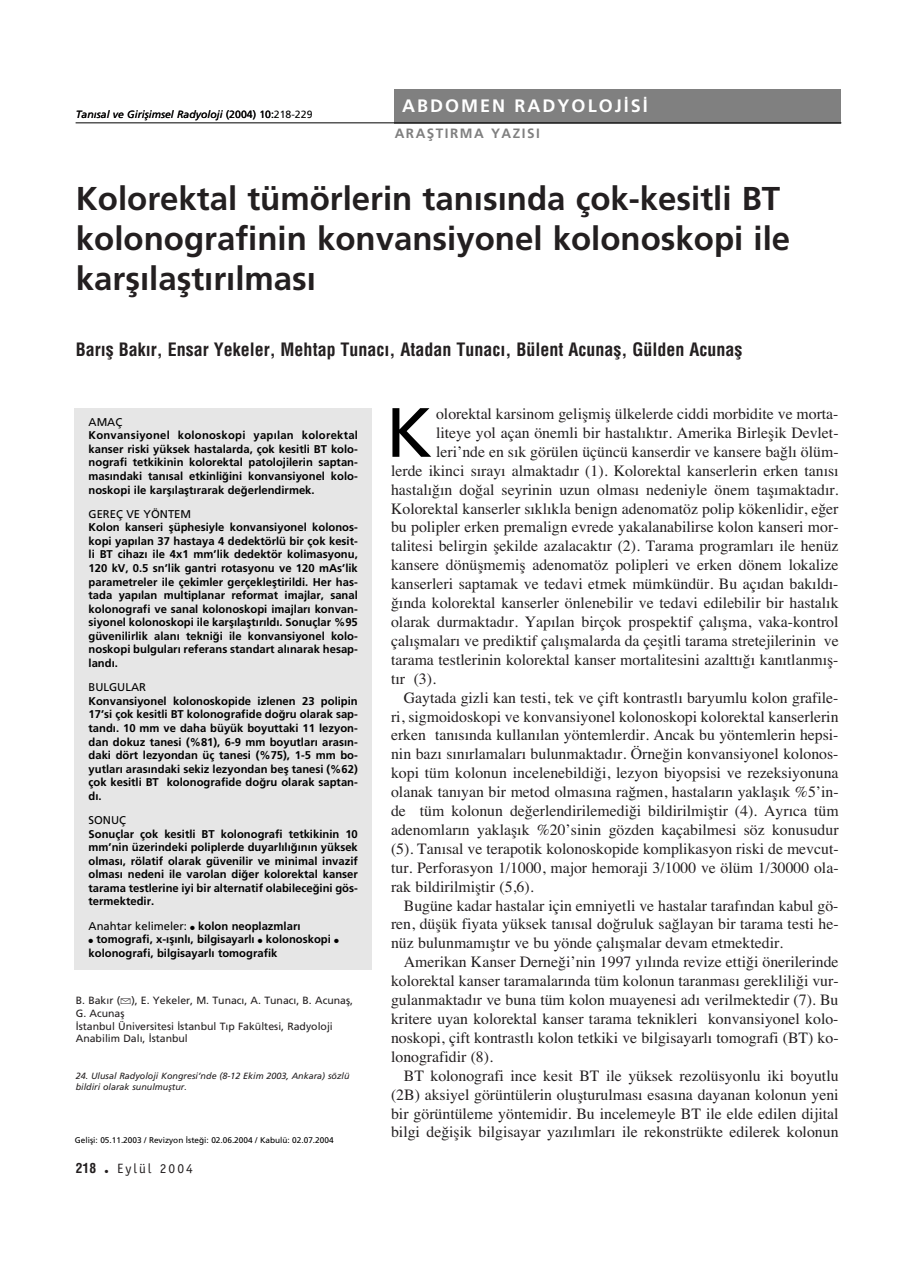
<style>
.page{position:relative;width:914px;height:1265px;background:#fff}
.page>*{position:absolute;margin:0;border:0;box-sizing:border-box;transform-origin:0 0}
.t1{font:69.75px "Frutiger";color:#000}
.t2{font:700 33px/39.8px "Frutiger";color:#231f20}
.t3{font:700 18px "Helvetica Cond";color:#231f20}
.t4{font:700 18px "Frutiger";letter-spacing:.11em;color:#fff}
.t5{font:15.75px "Times TR Plain";color:#231f20}
.t6{font:700 13.5px "Frutiger";letter-spacing:.11em;color:#808080}
.t7{font:13.5px "Officina Sans";letter-spacing:.15em;color:#231f20}
.t8{font:700 13.5px "Helvetica Cond";color:#231f20}
.t9{font:700 11.25px/13.5px "Frutiger";color:#000;text-align:justify}
.t10{font:11.25px "Frutiger";color:#000}
.t11{font:10.5px/12.9px "Frutiger";color:#231f20}
.t12{font:italic 10.5px "Frutiger";color:#000}
.t13{font:italic 9px/10.8px "Frutiger";color:#231f20}
.t14{font:8.25px "Frutiger";color:#000}
.s1{font-style:normal}
.s2{font-weight:700}
.s3{font-family:"Apple Icon Two";font-size:15px}
</style>
<div class="page">
<div style="left:394px;top:89px;width:447px;height:34px;background:#808080"></div>
<hr style="left:76px;top:123px;width:765px;height:1px;background:#000">
<div style="left:74px;top:408px;width:298px;height:562px;background:#e6e6e6"></div>
<p class="t12" style="left:76px;top:110px;width:238px">Tan›sal ve Giriflimsel Radyoloji <span class="s1">(2004) 10:218-229</span></p>
<p class="t4" style="left:402px;top:99px;width:247px">ABDOMEN RADYOLOJ‹S‹</p>
<p class="t6" style="left:394px;top:128px;width:147px">ARAfiTIRMA YAZISI</p>
<h2 class="t2" style="left:76px;top:181px;width:716px">Kolorektal tümörlerin tan›s›nda çok-kesitli BT kolonografinin konvansiyonel kolonoskopi ile karfl›laflt›r›lmas›</h2>
<p class="t3" style="left:76px;top:342px;width:668px">Bar›fl Bak›r, Ensar Yekeler, Mehtap Tunac›, Atadan Tunac›, Bülent Acunafl, Gülden Acunafl</p>
<p class="t10" style="left:89px;top:417px;width:35px">AMAÇ</p>
<p class="t9" style="left:89px;top:429px;width:271px">Konvansiyonel kolonoskopi yap›lan kolorektal kanser riski yüksek hastalarda, çok kesitli BT kolo&shy;nografi tetkikinin kolorektal patolojilerin saptan&shy;mas›ndaki tan›sal etkinli¤ini konvansiyonel kolo&shy;noskopi ile karfl›laflt›rarak de¤erlendirmek.</p>
<p class="t10" style="left:89px;top:509px;width:104px">GEREÇ VE YÖNTEM</p>
<p class="t9" style="left:89px;top:521px;width:271px">Kolon kanseri flüphesiyle konvansiyonel kolonos&shy;kopi yap›lan 37 hastaya 4 dedektörlü bir çok kesit&shy;li BT cihaz› ile 4x1 mm’lik dedektör kolimasyonu, 120 kV, 0.5 sn’lik gantri rotasyonu ve 120 mAs’lik parametreler ile çekimler gerçeklefltirildi. Her has&shy;tada yap›lan multiplanar reformat imajlar, sanal kolonografi ve sanal kolonoskopi imajlar› konvan&shy;siyonel kolonoskopi ile karfl›laflt›r›ld›. Sonuçlar %95 güvenilirlik alan› tekni¤i ile konvansiyonel kolo&shy;noskopi bulgular› referans standart al›narak hesap&shy;land›.</p>
<p class="t10" style="left:89px;top:683px;width:59px">BULGULAR</p>
<p class="t9" style="left:89px;top:695px;width:271px">Konvansiyonel kolonoskopide izlenen 23 polipin 17’si çok kesitli BT kolonografide do¤ru olarak sap&shy;tand›. 10 mm ve daha büyük boyuttaki 11 lezyon&shy;dan dokuz tanesi (%81), 6-9 mm boyutlar› aras›n&shy;daki dört lezyondan üç tanesi (%75), 1-5 mm bo&shy;yutlar› aras›ndaki sekiz lezyondan befl tanesi (%62) çok kesitli BT kolonografide do¤ru olarak saptan&shy;d›.</p>
<p class="t10" style="left:89px;top:815px;width:39px">SONUÇ</p>
<p class="t9" style="left:89px;top:827px;width:271px">Sonuçlar çok kesitli BT kolonografi tetkikinin 10 mm’nin üzerindeki poliplerde duyarl›l›¤›n›n yüksek olmas›, rölatif olarak güvenilir ve minimal invazif olmas› nedeni ile varolan di¤er kolorektal kanser tarama testlerine iyi bir alternatif olabilece¤ini gös&shy;termektedir.</p>
<p class="t10" style="left:89px;top:921px;width:213px">Anahtar kelimeler: ● <span class="s2">kolon neoplazmlar›</span></p>
<p class="t9" style="left:89px;top:933px;width:252px">● tomografi, x-›fl›nl›, bilgisayarl› ● kolonoskopi ● kolonografi, bilgisayarl› tomografik</p>
<p class="t11" style="left:76px;top:994px;width:279px">B. Bak›r (<span class="s3">E</span>), E. Yekeler, M. Tunac›, A. Tunac›, B. Acunafl, G. Acunafl<br>‹stanbul Üniversitesi ‹stanbul T›p Fakültesi, Radyoloji Anabilim Dal›, ‹stanbul</p>
<p class="t13" style="left:76px;top:1071px;width:275px">24. Ulusal Radyoloji Kongresi’nde (8-12 Ekim 2003, Ankara) sözlü bildiri olarak sunulmufltur.</p>
<p class="t14" style="left:75px;top:1137px;width:260px">Gelifli: 05.11.2003 / Revizyon ‹ste¤i: 02.06.2004 / Kabulü: 02.07.2004</p>
<p class="t8" style="left:76px;top:1162px;width:22px">218</p>
<p class="t7" style="left:105px;top:1163px;width:89px">● Eylül 2004</p>
<h1 class="t1" style="left:386px;top:404px;width:48px">K</h1>
<p class="t5" style="left:436px;top:408px;width:404px">olorektal karsinom gelişmiş ülkelerde ciddi morbidite ve morta-</p>
<p class="t5" style="left:436px;top:427px;width:404px">liteye yol açan önemli bir hastal›kt›r. Amerika Birleşik Devlet-</p>
<p class="t5" style="left:436px;top:446px;width:404px">leri’nde en s›k görülen üçüncü kanserdir ve kansere bağl› ölüm-</p>
<p class="t5" style="left:391px;top:465px;width:449px">lerde ikinci s›ray› almaktad›r (1). Kolorektal kanserlerin erken tan›s›</p>
<p class="t5" style="left:391px;top:484px;width:449px">hastal›ğ›n doğal seyrinin uzun olmas› nedeniyle önem taş›maktad›r.</p>
<p class="t5" style="left:391px;top:503px;width:449px">Kolorektal kanserler s›kl›kla benign adenomatöz polip kökenlidir, eğer</p>
<p class="t5" style="left:391px;top:522px;width:449px">bu polipler erken premalign evrede yakalanabilirse kolon kanseri mor-</p>
<p class="t5" style="left:391px;top:541px;width:449px">talitesi belirgin şekilde azalacakt›r (2). Tarama programlar› ile henüz</p>
<p class="t5" style="left:391px;top:559px;width:449px">kansere dönüşmemiş adenomatöz polipleri ve erken dönem lokalize</p>
<p class="t5" style="left:391px;top:578px;width:449px">kanserleri saptamak ve tedavi etmek mümkündür. Bu aç›dan bak›ld›-</p>
<p class="t5" style="left:391px;top:597px;width:449px">ğ›nda kolorektal kanserler önlenebilir ve tedavi edilebilir bir hastal›k</p>
<p class="t5" style="left:391px;top:616px;width:449px">olarak durmaktad›r. Yap›lan birçok prospektif çal›şma, vaka-kontrol</p>
<p class="t5" style="left:391px;top:635px;width:449px">çal›şmalar› ve prediktif çal›şmalarda da çeşitli tarama stretejilerinin ve</p>
<p class="t5" style="left:391px;top:654px;width:449px">tarama testlerinin kolorektal kanser mortalitesini azaltt›ğ› kan›tlanm›ş-</p>
<p class="t5" style="left:391px;top:673px;width:46px">t›r (3).</p>
<p class="t5" style="left:404px;top:692px;width:436px">Gaytada gizli kan testi, tek ve çift kontrastl› baryumlu kolon grafile-</p>
<p class="t5" style="left:391px;top:711px;width:449px">ri, sigmoidoskopi ve konvansiyonel kolonoskopi kolorektal kanserlerin</p>
<p class="t5" style="left:391px;top:730px;width:449px">erken tan›s›nda kullan›lan yöntemlerdir. Ancak bu yöntemlerin hepsi-</p>
<p class="t5" style="left:391px;top:748px;width:449px">nin baz› s›n›rlamalar› bulunmaktad›r. Örneğin konvansiyonel kolonos-</p>
<p class="t5" style="left:391px;top:767px;width:449px">kopi tüm kolonun incelenebildiği, lezyon biyopsisi ve rezeksiyonuna</p>
<p class="t5" style="left:391px;top:786px;width:449px">olanak tan›yan bir metod olmas›na rağmen, hastalar›n yaklaş›k %5’in-</p>
<p class="t5" style="left:391px;top:805px;width:449px">de tüm kolonun değerlendirilemediği bildirilmiştir (4). Ayr›ca tüm</p>
<p class="t5" style="left:391px;top:824px;width:449px">adenomlar›n yaklaş›k %20’sinin gözden kaçabilmesi söz konusudur</p>
<p class="t5" style="left:391px;top:843px;width:449px">(5). Tan›sal ve terapotik kolonoskopide komplikasyon riski de mevcut-</p>
<p class="t5" style="left:391px;top:862px;width:449px">tur. Perforasyon 1/1000, major hemoraji 3/1000 ve ölüm 1/30000 ola-</p>
<p class="t5" style="left:391px;top:881px;width:144px">rak bildirilmiştir (5,6).</p>
<p class="t5" style="left:404px;top:900px;width:436px">Bugüne kadar hastalar için emniyetli ve hastalar taraf›ndan kabul gö-</p>
<p class="t5" style="left:391px;top:919px;width:449px">ren, düşük fiyata yüksek tan›sal doğruluk sağlayan bir tarama testi he-</p>
<p class="t5" style="left:391px;top:937px;width:393px">nüz bulunmam›şt›r ve bu yönde çal›şmalar devam etmektedir.</p>
<p class="t5" style="left:404px;top:956px;width:436px">Amerikan Kanser Derneği’nin 1997 y›l›nda revize ettiği önerilerinde</p>
<p class="t5" style="left:391px;top:975px;width:449px">kolorektal kanser taramalar›nda tüm kolonun taranmas› gerekliliği vur-</p>
<p class="t5" style="left:391px;top:994px;width:449px">gulanmaktad›r ve buna tüm kolon muayenesi ad› verilmektedir (7). Bu</p>
<p class="t5" style="left:391px;top:1013px;width:449px">kritere uyan kolorektal kanser tarama teknikleri konvansiyonel kolo-</p>
<p class="t5" style="left:391px;top:1032px;width:449px">noskopi, çift kontrastl› kolon tetkiki ve bilgisayarl› tomografi (BT) ko-</p>
<p class="t5" style="left:391px;top:1051px;width:103px">lonografidir (8).</p>
<p class="t5" style="left:404px;top:1070px;width:436px">BT kolonografi ince kesit BT ile yüksek rezolüsyonlu iki boyutlu</p>
<p class="t5" style="left:391px;top:1089px;width:449px">(2B) aksiyel görüntülerin oluşturulmas› esas›na dayanan kolonun yeni</p>
<p class="t5" style="left:391px;top:1108px;width:449px">bir görüntüleme yöntemidir. Bu incelemeyle BT ile elde edilen dijital</p>
<p class="t5" style="left:391px;top:1126px;width:449px">bilgi değişik bilgisayar yaz›l›mlar› ile rekonstrükte edilerek kolonun</p>
</div>
